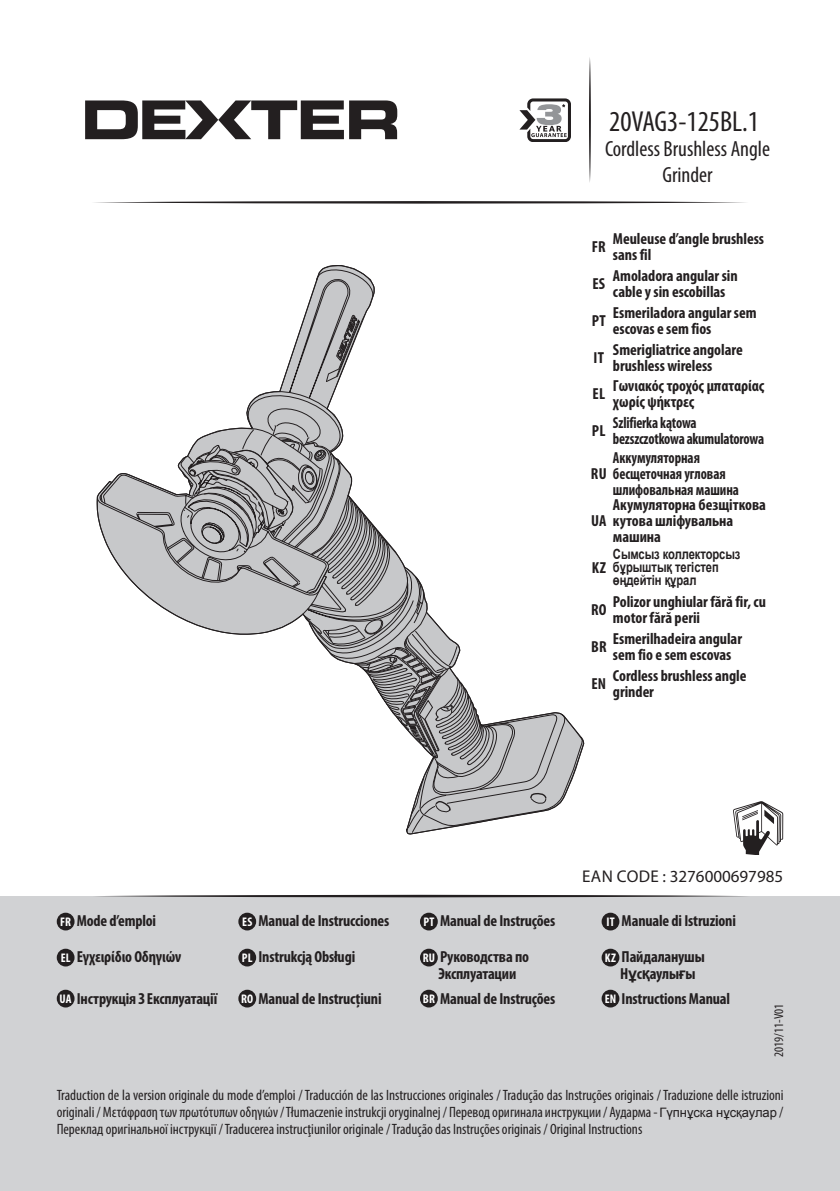
<style>
.page{position:relative;width:840px;height:1191px;background:#fff}
.page>*{position:absolute;margin:0;border:0;box-sizing:border-box;transform-origin:0 0}
.t1{font:condensed 29px "Myriad Pro";color:#231f20}
.t2{font:condensed 22px/26px "Myriad Pro";color:#231f20;text-align:center}
.t3{font:17px "Myriad Pro";color:#231f20}
.Nom_du_produit{font:700 condensed 16px/16px "Myriad Pro";letter-spacing:-.005em;color:#231f20}
.Nom_du_produit-2{font:700 condensed 16px/16px "Myriad Pro";letter-spacing:-.005em;color:#231f20;scale:.9 1}
.Traduction_de_la_ver{font:condensed 15px/17px "Myriad Pro";letter-spacing:-.005em;color:#231f20;text-align:justify}
.Nom_du_produit-3{font:700 14px/13px "Arial";letter-spacing:-.005em;color:#231f20;scale:.8 1}
.t4{font:condensed 13px "Myriad Pro";color:#231f20}
.t5{font:700 condensed 12.6px "Myriad Pro";letter-spacing:.02em;color:#fff}
.s1{font-family:"Arial";font-stretch:normal}
.s2{font-family:"Arial";font-stretch:normal;font-size:13px}
</style>
<div class="page">
<div style="left:0;top:896px;width:839px;height:295px;background:#d1d2d4"></div>
<svg style="left:96px;top:894px;width:651px;height:3px"></svg>
<div style="left:57px;top:912px;width:17px;height:18px;background:#231f20;border-radius:50%"></div>
<div style="left:57px;top:948px;width:17px;height:18px;background:#231f20;border-radius:50%"></div>
<div style="left:57px;top:989px;width:17px;height:18px;background:#231f20;border-radius:50%"></div>
<div style="left:238px;top:912px;width:18px;height:18px;background:#231f20;border-radius:50%"></div>
<div style="left:238px;top:948px;width:18px;height:18px;background:#231f20;border-radius:50%"></div>
<div style="left:238px;top:989px;width:18px;height:18px;background:#231f20;border-radius:50%"></div>
<div style="left:420px;top:912px;width:17px;height:18px;background:#231f20;border-radius:50%"></div>
<div style="left:420px;top:948px;width:17px;height:18px;background:#231f20;border-radius:50%"></div>
<div style="left:420px;top:989px;width:17px;height:18px;background:#231f20;border-radius:50%"></div>
<div style="left:601px;top:912px;width:18px;height:18px;background:#231f20;border-radius:50%"></div>
<div style="left:601px;top:948px;width:18px;height:18px;background:#231f20;border-radius:50%"></div>
<div style="left:601px;top:989px;width:18px;height:18px;background:#231f20;border-radius:50%"></div>
<svg style="left:94px;top:201px;width:652px;height:3px"></svg>
<svg style="left:589px;top:57px;width:1px;height:125px"></svg>
<svg style="left:85px;top:100px;width:312px;height:39px"></svg>
<svg style="left:519px;top:98px;width:51px;height:43px"></svg>
<svg style="left:733px;top:801px;width:49px;height:53px"></svg>
<svg style="left:97px;top:265px;width:487px;height:570px"></svg>
<p class="t1" style="left:609px;top:104px;width:151px">20VAG3-125BL.1</p>
<p class="t2" style="left:604px;top:135px;width:166px">Cordless Brushless Angle<br>Grinder</p>
<p class="Nom_du_produit" style="left:591px;top:239px;width:16px">FR</p>
<p class="Nom_du_produit" style="left:612px;top:231px;width:152px">Meuleuse d’angle brushless sans fil</p>
<p class="Nom_du_produit" style="left:592px;top:276px;width:14px">ES</p>
<p class="Nom_du_produit" style="left:612px;top:268px;width:126px">Amoladora angular sin cable y sin escobillas</p>
<p class="Nom_du_produit" style="left:591px;top:313px;width:15px">PT</p>
<p class="Nom_du_produit" style="left:612px;top:305px;width:145px">Esmeriladora angular sem escovas e sem fios</p>
<p class="Nom_du_produit" style="left:593px;top:349px;width:12px">IT</p>
<p class="Nom_du_produit" style="left:612px;top:341px;width:131px">Smerigliatrice angolare brushless wireless</p>
<p class="Nom_du_produit" style="left:592px;top:386px;width:14px">EL</p>
<p class="Nom_du_produit" style="left:612px;top:378px;width:153px">Γωνιακός τροχός μπαταρίας χωρίς ψήκτρες</p>
<p class="Nom_du_produit" style="left:591px;top:423px;width:15px">PL</p>
<p class="Nom_du_produit-2" style="left:612px;top:415px;width:169px">Szlifierka kątowa bezszczotkowa akumulatorowa</p>
<p class="Nom_du_produit" style="left:590px;top:466px;width:136px">RU бесщеточная угловая</p>
<p class="Nom_du_produit-2" style="left:612px;top:442px;width:141px;line-height:32px">Аккумуляторная шлифовальная машина</p>
<p class="Nom_du_produit" style="left:590px;top:513px;width:144px">UA кутова шліфувальна</p>
<p class="Nom_du_produit" style="left:612px;top:489px;width:154px;line-height:32px">Акумуляторна безщіткова машина</p>
<p class="Nom_du_produit-3" style="left:612px;top:548px;width:161px">Сымсыз коллекторсыз бұрыштық тегістеп өңдейтін құрал</p>
<p class="Nom_du_produit" style="left:591px;top:559px;width:16px">KZ</p>
<p class="Nom_du_produit" style="left:590px;top:602px;width:17px">RO</p>
<p class="Nom_du_produit" style="left:612px;top:594px;width:155px">Polizor unghiular fără fir, cu motor fără perii</p>
<p class="Nom_du_produit" style="left:590px;top:638px;width:17px">BR</p>
<p class="Nom_du_produit" style="left:612px;top:630px;width:130px">Esmerilhadeira angular sem fio e sem escovas</p>
<p class="Nom_du_produit" style="left:591px;top:675px;width:16px">EN</p>
<p class="Nom_du_produit" style="left:612px;top:667px;width:135px">Cordless brushless angle grinder</p>
<p class="t5" style="left:60px;top:915px;width:13px">FR</p>
<p class="Nom_du_produit" style="left:77px;top:913px;width:81px">Mode d’emploi</p>
<p class="t5" style="left:61px;top:951px;width:11px">EL</p>
<p class="Nom_du_produit" style="left:77px;top:949px;width:106px">Εγχειρίδιο Οδηγιών</p>
<p class="t5" style="left:59px;top:992px;width:14px">UA</p>
<p class="Nom_du_produit" style="left:77px;top:990px;width:142px">Інструкція З Експлуатації</p>
<p class="t5" style="left:242px;top:915px;width:12px">ES</p>
<p class="Nom_du_produit" style="left:258px;top:913px;width:132px">Manual de Instrucciones</p>
<p class="t5" style="left:242px;top:951px;width:12px">PL</p>
<p class="Nom_du_produit" style="left:258px;top:949px;width:98px">Instrukcją Obsługi</p>
<p class="t5" style="left:241px;top:992px;width:14px">RO</p>
<p class="Nom_du_produit" style="left:258px;top:990px;width:125px">Manual de Instrucţiuni</p>
<p class="t5" style="left:423px;top:915px;width:12px">PT</p>
<p class="Nom_du_produit" style="left:440px;top:913px;width:117px">Manual de Instruções</p>
<p class="t5" style="left:422px;top:951px;width:14px">RU</p>
<p class="Nom_du_produit" style="left:440px;top:949px;width:90px">Руководства по</p>
<p class="Nom_du_produit" style="left:438px;top:965px;width:79px">Эксплуатации</p>
<p class="t5" style="left:422px;top:992px;width:14px">BR</p>
<p class="Nom_du_produit" style="left:440px;top:990px;width:117px">Manual de Instruções</p>
<p class="t3" style="left:582px;top:865px;width:202px">EAN CODE : 3276000697985</p>
<p class="t5" style="left:606px;top:915px;width:10px">IT</p>
<p class="Nom_du_produit" style="left:621px;top:913px;width:116px">Manuale di Istruzioni</p>
<p class="t5" style="left:604px;top:951px;width:13px">KZ</p>
<p class="Nom_du_produit" style="left:621px;top:949px;width:85px">Пайдаланушы</p>
<p class="Nom_du_produit" style="left:619px;top:965px;width:77px">Н<span class="s1">ұ</span>с<span class="s1">қ</span>аулы<span class="s1">ғ</span>ы</p>
<p class="t5" style="left:604px;top:992px;width:13px">EN</p>
<p class="Nom_du_produit" style="left:621px;top:990px;width:110px">Instructions Manual</p>
<p class="t4" style="left:770px;top:1056px;width:54px;rotate:-90deg">2019/11-V01</p>
<p class="Traduction_de_la_ver" style="left:57px;top:1086px;width:728px">Traduction de la version originale du mode d’emploi / Traducción de las Instrucciones originales / Tradução das Instruções originais / Traduzione delle istruzioni originali / Μετάφραση των πρωτότυπων οδηγιών / Tłumaczenie instrukcji oryginalnej / Перевод оригинала инструкции / Аударма - <span class="s2">Гүпнұска нұсқаулар</span> / Переклад оригінальної інструкції / Traducerea instrucţiunilor originale / Tradução das Instruções originais / Original Instructions</p>
</div>
